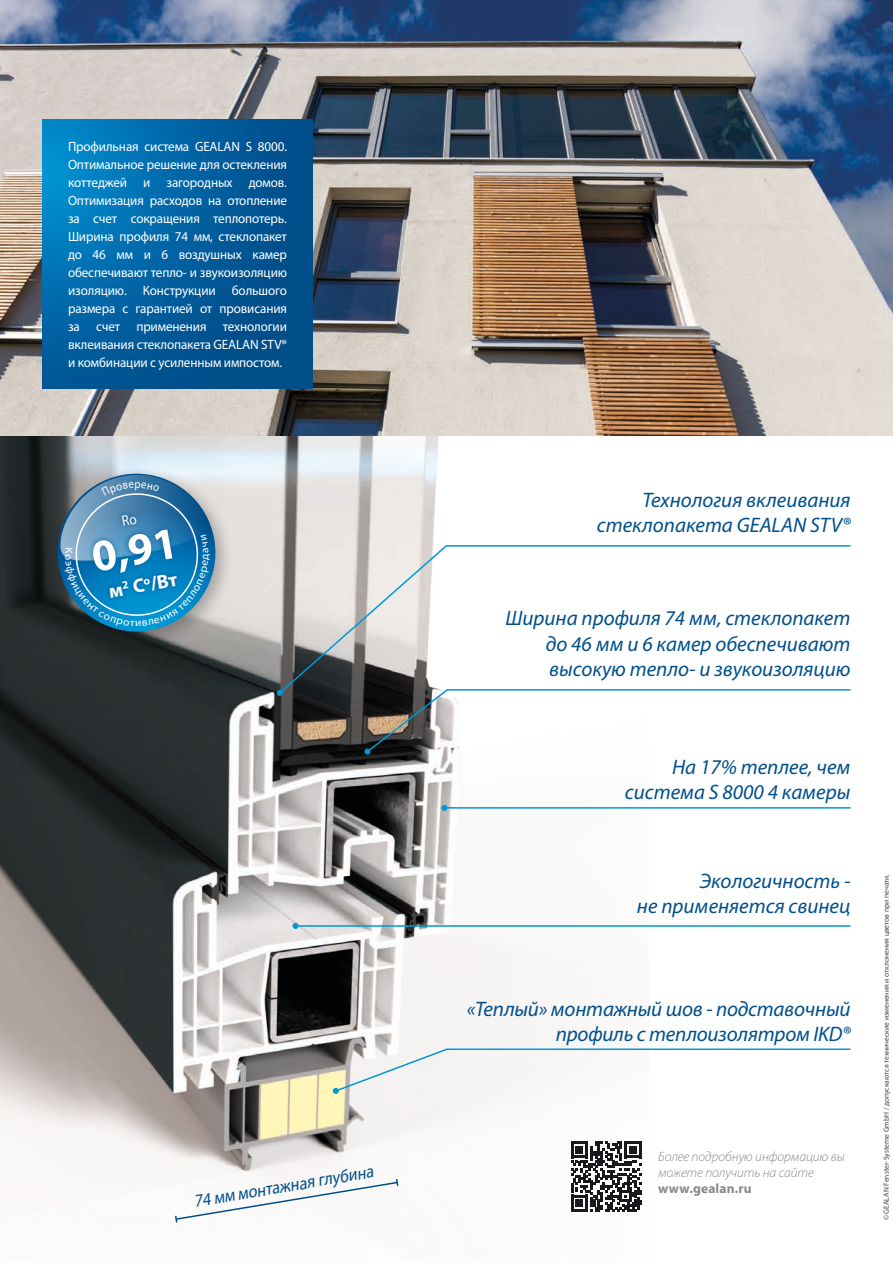
<style>
.page{position:relative;width:893px;height:1263px;background:#fff}
.page>*{position:absolute;margin:0;border:0;box-sizing:border-box;transform-origin:0 0}
.t1{font:700 45px "Myriad Pro";color:#fff}
.t2{font:italic 21px/25.2px "Myriad Pro";color:#004f8b;text-align:right}
.t3{font:700 19.5px "Myriad Pro";color:#fff}
.t4{font:italic 18px "Myriad Pro";color:#004f8b;scale:.9 1}
.t5{font:13.5px/18px "Myriad Pro";letter-spacing:-.01em;color:#fff;text-align:justify}
.t6{font:italic 300 13.5px/16px "Myriad Pro";letter-spacing:-.005em;color:#87898a}
.t7{font:700 13.5px "Myriad Pro";letter-spacing:.01em;color:#87898a}
.t8{font:7.5px "Myriad Pro";color:#464648}
</style>
<div class="page">
<img style="left:0;top:435px;width:648px;height:742px">
<img style="left:0;top:0;width:893px;height:435px">
<svg style="left:571px;top:1141px;width:71px;height:71px"></svg>
<hr style="left:444px;top:807px;width:406px;height:2px;background:#0097d6">
<svg style="left:441px;top:805px;width:6px;height:6px"></svg>
<hr style="left:296px;top:925px;width:554px;height:2px;background:#0097d6">
<svg style="left:293px;top:923px;width:6px;height:6px"></svg>
<svg style="left:333px;top:1048px;width:518px;height:46px"></svg>
<svg style="left:175px;top:1177px;width:224px;height:46px"></svg>
<div style="left:50px;top:466px;width:186px;height:186px;background:#1a181c;opacity:.3"></div>
<svg style="left:43px;top:119px;width:270px;height:269px;background:#0061a1"></svg>
<svg style="left:364px;top:695px;width:284px;height:60px"></svg>
<svg style="left:278px;top:544px;width:573px;height:151px"></svg>
<svg style="left:277px;top:690px;width:6px;height:6px"></svg>
<svg style="left:51px;top:468px;width:171px;height:170px;background:#4684a8"></svg>
<p class="t5" style="left:68px;top:137px;width:220px">Профильная система GEALAN S 8000.<br>Оптимальное решение для остекления коттеджей и загородных домов.<br>Оптимизация расходов на отопление за счет сокращения теплопотерь.<br>Ширина профиля 74 мм, стеклопакет до 46 мм и 6 воздушных камер обеспечивают тепло- и звукоизоляцию изоляцию. Конструкции большого размера с гарантией от провисания за счет применения технологии вклеивания стеклопакета GEALAN STV® и комбинации с усиленным импостом.</p>
<h1 class="t1" style="left:87px;top:528px;width:88px;rotate:-10deg">0,91</h1>
<h3 class="t3" style="left:107px;top:579px;width:71px;rotate:-10deg">м<sup>2</sup> С<sup>о</sup>/Вт</h3>
<h3 class="t4" style="left:192px;top:1189px;width:203px;rotate:-9deg">74 мм монтажная глубина</h3>
<h2 class="t2" style="left:597px;top:487px;width:255px">Технология вклеивания стеклопакета GEALAN STV®</h2>
<h2 class="t2" style="left:546px;top:605px;width:306px;text-align:justify;text-indent:-40px">Ширина профиля 74 мм, стеклопакет до 46 мм и 6 камер обеспечивают высокую тепло- и звукоизоляцию</h2>
<h2 class="t2" style="left:625px;top:754px;width:227px">На 17% теплее, чем система S 8000 4 камеры</h2>
<h2 class="t2" style="left:637px;top:867px;width:215px">Экологичность -<br>не применяется свинец</h2>
<h2 class="t2" style="left:467px;top:996px;width:385px">«Теплый» монтажный шов - подставочный профиль с теплоизолятром IKD®</h2>
<p class="t6" style="left:658px;top:1148px;width:188px">Более подробную информацию вы можете получить на сайте</p>
<p class="t7" style="left:658px;top:1180px;width:95px">www.gealan.ru</p>
<p class="t8" style="left:882px;top:1220px;width:348px;rotate:-90deg">© GEALAN Fenster-Systeme GmbH / допускаются технические изменения и отклонения цветов при печати.</p>
</div>
